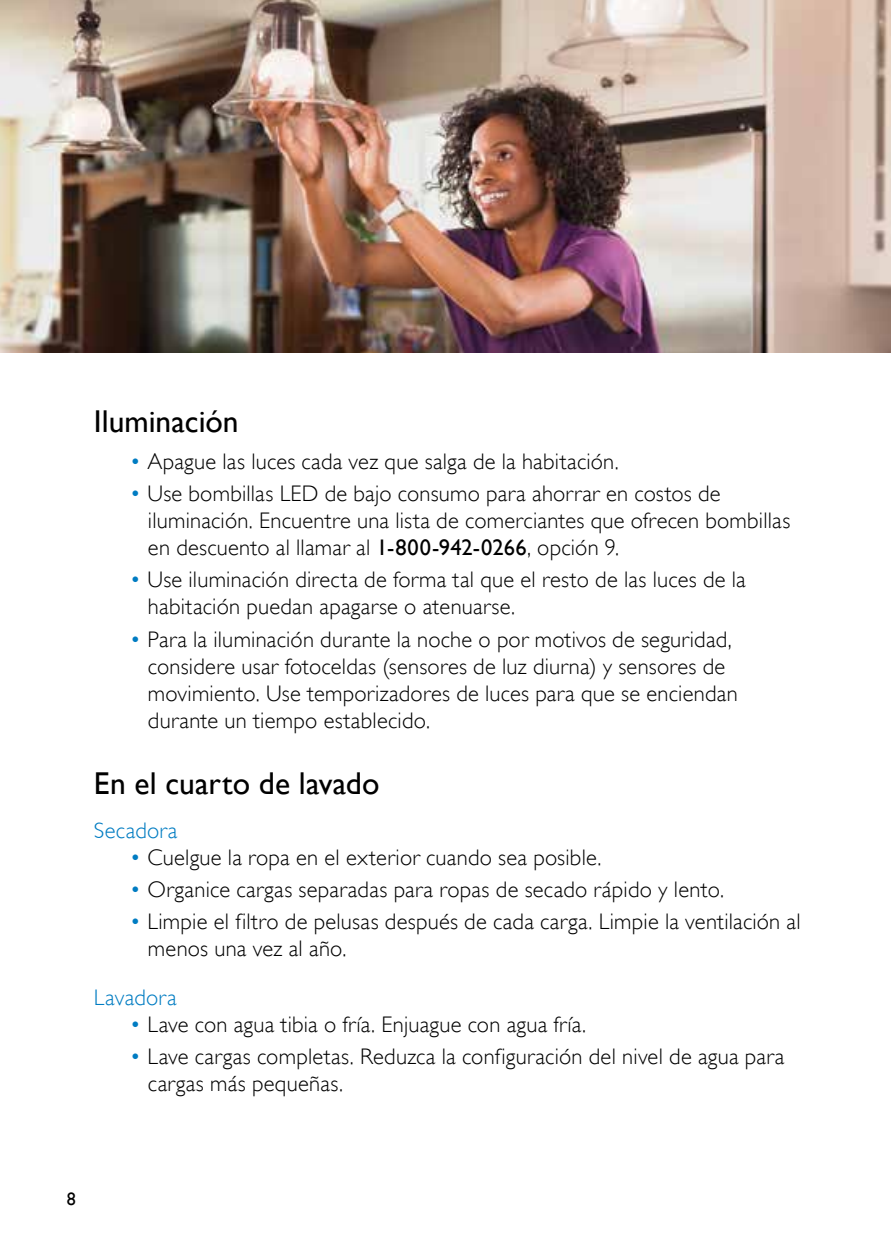
<style>
.page{position:relative;width:891px;height:1256px;background:#fff}
.page>*{position:absolute;margin:0;border:0;box-sizing:border-box;transform-origin:0 0}
.t1{font:31.5px "Gill Sans";color:#000}
.t2{font:300 22.5px/27px "Gill Sans";letter-spacing:.01em;color:#000}
.t3{font:300 22.5px "Gill Sans";letter-spacing:.015em;color:#007cc2}
.t4{font:18px "Gill Sans";color:#000}
.s1{color:#007cc2}
.s2{font-weight:400}
</style>
<div class="page">
<img style="left:0;top:0;width:891px;height:352px">
<h1 class="t1" style="left:94px;top:402px;width:146px">Iluminación</h1>
<p class="t2" style="left:130px;top:447px;width:490px"><span class="s1">•</span> Apague las luces cada vez que salga de la habitación.</p>
<p class="t2" style="left:148px;top:480px;width:644px;text-indent:-18px"><span class="s1">•</span> Use bombillas LED de bajo consumo para ahorrar en costos de iluminación. Encuentre una lista de comerciantes que ofrecen bombillas en descuento al llamar al <span class="s2">1-800-942-0266</span>, opción 9.</p>
<p class="t2" style="left:148px;top:566px;width:599px;text-indent:-18px"><span class="s1">•</span> Use iluminación directa de forma tal que el resto de las luces de la habitación puedan apagarse o atenuarse.</p>
<p class="t2" style="left:148px;top:625px;width:591px;text-indent:-18px"><span class="s1">•</span> Para la iluminación durante la noche o por motivos de seguridad, considere usar fotoceldas (sensores de luz diurna) y sensores de movimiento. Use temporizadores de luces para que se enciendan durante un tiempo establecido.</p>
<h1 class="t1" style="left:94px;top:765px;width:287px">En el cuarto de lavado</h1>
<p class="t3" style="left:94px;top:817px;width:85px">Secadora</p>
<p class="t2" style="left:130px;top:843px;width:473px"><span class="s1">•</span> Cuelgue la ropa en el exterior cuando sea posible.</p>
<p class="t2" style="left:130px;top:876px;width:596px"><span class="s1">•</span> Organice cargas separadas para ropas de secado rápido y lento.</p>
<p class="t2" style="left:148px;top:908px;width:654px;text-indent:-18px"><span class="s1">•</span> Limpie el filtro de pelusas después de cada carga. Limpie la ventilación al menos una vez al año.</p>
<p class="t3" style="left:94px;top:984px;width:84px">Lavadora</p>
<p class="t2" style="left:130px;top:1010px;width:458px"><span class="s1">•</span> Lave con agua tibia o fría. Enjuague con agua fría.</p>
<p class="t2" style="left:148px;top:1042px;width:638px;text-indent:-18px"><span class="s1">•</span> Lave cargas completas. Reduzca la configuración del nivel de agua para cargas más pequeñas.</p>
<p class="t4" style="left:67px;top:1188px;width:10px">8</p>
</div>
